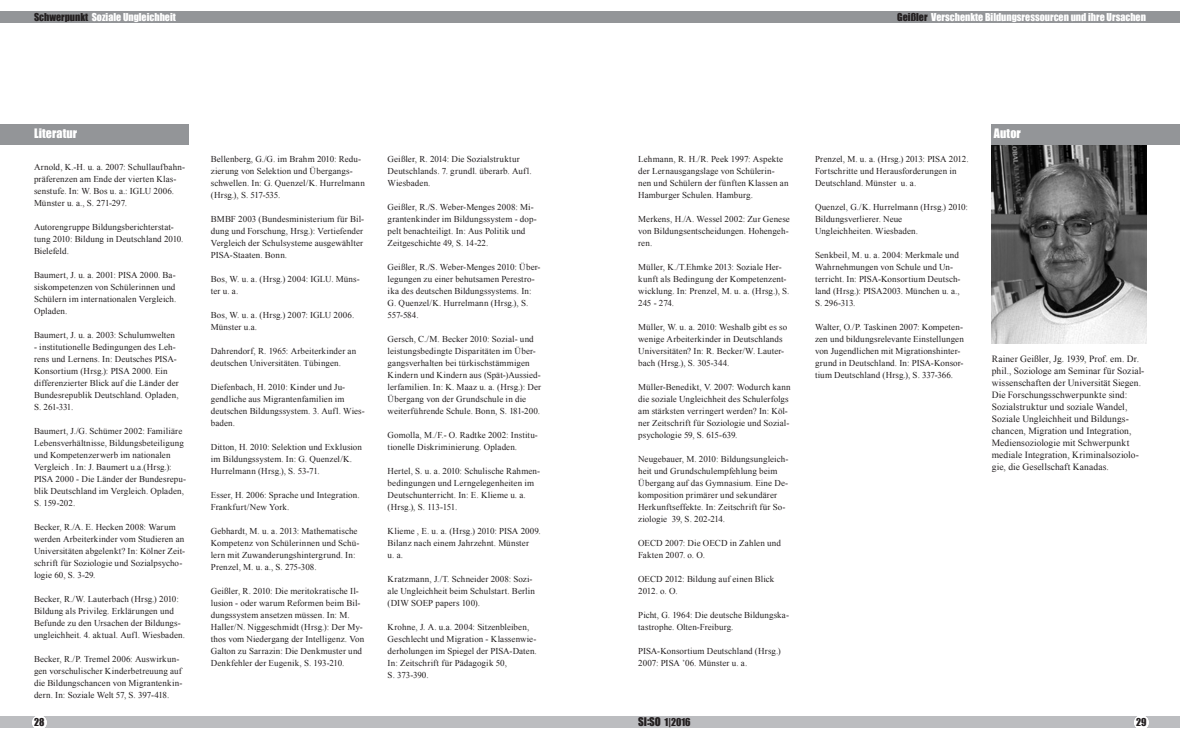
<style>
.page{position:relative;width:1180px;height:740px;background:#fff}
.page>*{position:absolute;margin:0;border:0;box-sizing:border-box;transform-origin:0 0}
.t1{font:12px "Impact";letter-spacing:.01em;color:#fff}
.t2{font:10px "Impact";color:#fff}
.t3{font:10px "Impact";color:#231f20}
.t4{font:9.5px/12px "Times New Roman";letter-spacing:.005em;color:#231f20}
.t5{font:9px/12px "Times New Roman";letter-spacing:.01em;color:#231f20}
.s1{color:#231f20}
.s2{font-size:11px}
</style>
<div class="page">
<div style="left:0;top:11px;width:590px;height:12px;background:#939598"></div>
<div style="left:0;top:717px;width:590px;height:11px;background:#bcbdc0"></div>
<div style="left:32px;top:715px;width:15px;height:15px;background:#fff;border-radius:50%"></div>
<div style="left:590px;top:11px;width:589px;height:12px;background:#939598"></div>
<div style="left:590px;top:717px;width:589px;height:11px;background:#bcbdc0"></div>
<div style="left:1133px;top:715px;width:15px;height:15px;background:#fff;border-radius:50%"></div>
<img style="left:991px;top:145px;width:155px;height:199px">
<div style="left:991px;top:125px;width:188px;height:20px;background:#939598"></div>
<div style="left:0;top:125px;width:188px;height:20px;background:#939598"></div>
<p class="t2" style="left:34px;top:9px;width:143px"><span class="s1">Schwerpunkt</span> Soziale Ungleichheit</p>
<h1 class="t1" style="left:34px;top:124px;width:45px">Literatur</h1>
<p class="t5" style="left:34px;top:161px;width:152px">Arnold, K.-H. u. a. 2007: Schullaufbahn&shy;präferenzen am Ende der vierten Klas&shy;senstufe. In: W. Bos u. a.: IGLU 2006.<br>Münster u. a., S. 271-297.</p>
<p class="t5" style="left:34px;top:221px;width:151px">Autorengruppe Bildungsberichterstat&shy;tung 2010: Bildung in Deutschland 2010.<br>Bielefeld.</p>
<p class="t5" style="left:34px;top:269px;width:144px;text-align:justify">Baumert, J. u. a. 2001: PISA 2000. Ba&shy;siskompetenzen von Schülerinnen und Schülern im internationalen Vergleich.<br>Opladen.</p>
<p class="t5" style="left:34px;top:329px;width:143px">Baumert, J. u. a. 2003: Schulumwelten</p>
<p class="t5" style="left:34px;top:341px;width:146px">- institutionelle Bedingungen des Leh&shy;rens und Lernens. In: Deutsches PISA-Konsortium (Hrsg.): PISA 2000. Ein differenzierter Blick auf die Länder der Bundesrepublik Deutschland. Opladen, S. 261-331.</p>
<p class="t5" style="left:34px;top:425px;width:153px">Baumert, J./G. Schümer 2002: Familiäre Lebensverhältnisse, Bildungsbeteiligung und Kompetenzerwerb im nationalen Vergleich . In: J. Baumert u.a.(Hrsg.):<br>PISA 2000 - Die Länder der Bundesrepu&shy;blik Deutschland im Vergleich. Opladen, S. 159-202.</p>
<p class="t5" style="left:34px;top:521px;width:153px">Becker, R./A. E. Hecken 2008: Warum werden Arbeiterkinder vom Studieren an Universitäten abgelenkt? In: Kölner Zeit&shy;schrift für Soziologie und Sozialpsycho&shy;logie 60, S. 3-29.</p>
<p class="t5" style="left:34px;top:593px;width:152px">Becker, R./W. Lauterbach (Hrsg.) 2010:<br>Bildung als Privileg. Erklärungen und Befunde zu den Ursachen der Bildungs&shy;ungleichheit. 4. aktual. Aufl. Wiesbaden.</p>
<p class="t5" style="left:34px;top:653px;width:150px">Becker, R./P. Tremel 2006: Auswirkun&shy;gen vorschulischer Kinderbetreuung auf die Bildungschancen von Migrantenkin&shy;dern. In: Soziale Welt 57, S. 397-418.</p>
<p class="t5" style="left:211px;top:153px;width:155px">Bellenberg, G./G. im Brahm 2010: Redu&shy;zierung von Selektion und Übergangs&shy;schwellen. In: G. Quenzel/K. Hurrelmann (Hrsg.), S. 517-535.</p>
<p class="t5" style="left:211px;top:213px;width:155px">BMBF 2003 (Bundesministerium für Bil&shy;dung und Forschung, Hrsg.): Vertiefender Vergleich der Schulsysteme ausgewählter PISA-Staaten. Bonn.</p>
<p class="t5" style="left:211px;top:273px;width:150px">Bos, W. u. a. (Hrsg.) 2004: IGLU. Müns&shy;ter u. a.</p>
<p class="t5" style="left:211px;top:309px;width:145px">Bos, W. u. a. (Hrsg.) 2007: IGLU 2006.<br>Münster u.a.</p>
<p class="t5" style="left:211px;top:345px;width:147px">Dahrendorf, R. 1965: Arbeiterkinder an deutschen Universitäten. Tübingen.</p>
<p class="t5" style="left:211px;top:381px;width:156px">Diefenbach, H. 2010: Kinder und Ju&shy;gendliche aus Migrantenfamilien im deutschen Bildungssystem. 3. Aufl. Wies&shy;baden.</p>
<p class="t5" style="left:211px;top:441px;width:153px">Ditton, H. 2010: Selektion und Exklusion im Bildungssystem. In: G. Quenzel/K.<br>Hurrelmann (Hrsg.), S. 53-71.</p>
<p class="t5" style="left:211px;top:489px;width:150px">Esser, H. 2006: Sprache und Integration.<br>Frankfurt/New York.</p>
<p class="t5" style="left:211px;top:525px;width:150px">Gebhardt, M. u. a. 2013: Mathematische Kompetenz von Schülerinnen und Schü&shy;lern mit Zuwanderungshintergrund. In:<br>Prenzel, M. u. a., S. 275-308.</p>
<p class="t5" style="left:211px;top:585px;width:155px">Geißler, R. 2010: Die meritokratische Il&shy;lusion - oder warum Reformen beim Bil&shy;dungssystem ansetzen müssen. In: M.<br>Haller/N. Niggeschmidt (Hrsg.): Der My&shy;thos vom Niedergang der Intelligenz. Von Galton zu Sarrazin: Die Denkmuster und Denkfehler der Eugenik, S. 193-210.</p>
<p class="t5" style="left:387px;top:153px;width:145px">Geißler, R. 2014: Die Sozialstruktur<br>Deutschlands. 7. grundl. überarb. Aufl.<br>Wiesbaden.</p>
<p class="t5" style="left:387px;top:201px;width:151px">Geißler, R./S. Weber-Menges 2008: Mi&shy;grantenkinder im Bildungssystem - dop&shy;pelt benachteiligt. In: Aus Politik und Zeitgeschichte 49, S. 14-22.</p>
<p class="t5" style="left:387px;top:261px;width:154px">Geißler, R./S. Weber-Menges 2010: Über&shy;legungen zu einer behutsamen Perestro&shy;ika des deutschen Bildungssystems. In:<br>G. Quenzel/K. Hurrelmann (Hrsg.), S.<br>557-584.</p>
<p class="t5" style="left:387px;top:333px;width:155px">Gersch, C./M. Becker 2010: Sozial- und leistungsbedingte Disparitäten im Über&shy;gangsverhalten bei türkischstämmigen Kindern und Kindern aus (Spät-)Aussied&shy;lerfamilien. In: K. Maaz u. a. (Hrsg.): Der Übergang von der Grundschule in die weiterführende Schule. Bonn, S. 181-200.</p>
<p class="t5" style="left:387px;top:429px;width:152px">Gomolla, M./F.- O. Radtke 2002: Institu&shy;tionelle Diskriminierung. Opladen.</p>
<p class="t5" style="left:387px;top:465px;width:154px">Hertel, S. u. a. 2010: Schulische Rahmen&shy;bedingungen und Lerngelegenheiten im Deutschunterricht. In: E. Klieme u. a. (Hrsg.), S. 113-151.</p>
<p class="t5" style="left:387px;top:525px;width:155px">Klieme , E. u. a. (Hrsg.) 2010: PISA 2009.<br>Bilanz nach einem Jahrzehnt. Münster<br>u. a.</p>
<p class="t5" style="left:387px;top:573px;width:149px">Kratzmann, J./T. Schneider 2008: Sozi&shy;ale Ungleichheit beim Schulstart. Berlin (DIW SOEP papers 100).</p>
<p class="t5" style="left:387px;top:621px;width:151px">Krohne, J. A. u.a. 2004: Sitzenbleiben, Geschlecht und Migration - Klassenwie&shy;derholungen im Spiegel der PISA-Daten.<br>In: Zeitschrift für Pädagogik 50,<br>S. 373-390.</p>
<p class="t2" style="left:897px;top:9px;width:250px"><span class="s1">Geißler</span> Verschenkte Bildungsressourcen und ihre Ursachen</p>
<p class="t5" style="left:638px;top:153px;width:152px">Lehmann, R. H./R. Peek 1997: Aspekte der Lernausgangslage von Schülerin&shy;nen und Schülern der fünften Klassen an Hamburger Schulen. Hamburg.</p>
<p class="t5" style="left:638px;top:213px;width:153px">Merkens, H./A. Wessel 2002: Zur Genese von Bildungsentscheidungen. Hohengeh&shy;ren.</p>
<p class="t5" style="left:638px;top:261px;width:153px">Müller, K./T.Ehmke 2013: Soziale Her&shy;kunft als Bedingung der Kompetenzent&shy;wicklung. In: Prenzel, M. u. a. (Hrsg.), S.<br>245 - 274.</p>
<p class="t5" style="left:638px;top:321px;width:150px">Müller, W. u. a. 2010: Weshalb gibt es so wenige Arbeiterkinder in Deutschlands Universitäten? In: R. Becker/W. Lauter&shy;bach (Hrsg.), S. 305-344.</p>
<p class="t5" style="left:638px;top:381px;width:154px">Müller-Benedikt, V. 2007: Wodurch kann die soziale Ungleichheit des Schulerfolgs am stärksten verringert werden? In: Köl&shy;ner Zeitschrift für Soziologie und Sozial&shy;psychologie 59, S. 615-639.</p>
<p class="t5" style="left:638px;top:453px;width:152px">Neugebauer, M. 2010: Bildungsungleich&shy;heit und Grundschulempfehlung beim Übergang auf das Gymnasium. Eine De&shy;komposition primärer und sekundärer Herkunftseffekte. In: Zeitschrift für So&shy;ziologie 39, S. 202-214.</p>
<p class="t5" style="left:638px;top:537px;width:144px">OECD 2007: Die OECD in Zahlen und<br>Fakten 2007. o. O.</p>
<p class="t5" style="left:638px;top:573px;width:137px">OECD 2012: Bildung auf einen Blick<br>2012. o. O.</p>
<p class="t5" style="left:638px;top:609px;width:152px">Picht, G. 1964: Die deutsche Bildungska&shy;tastrophe. Olten-Freiburg.</p>
<p class="t5" style="left:638px;top:645px;width:144px">PISA-Konsortium Deutschland (Hrsg.)<br>2007: PISA ’06. Münster u. a.</p>
<p class="t5" style="left:815px;top:153px;width:155px">Prenzel, M. u. a. (Hrsg.) 2013: PISA 2012.<br>Fortschritte und Herausforderungen in<br>Deutschland. Münster u. a.</p>
<p class="t5" style="left:815px;top:201px;width:154px">Quenzel, G./K. Hurrelmann (Hrsg.) 2010:<br>Bildungsverlierer. Neue<br>Ungleichheiten. Wiesbaden.</p>
<p class="t5" style="left:815px;top:249px;width:147px">Senkbeil, M. u. a. 2004: Merkmale und<br>Wahrnehmungen von Schule und Un&shy;terricht. In: PISA-Konsortium Deutsch&shy;land (Hrsg.): PISA2003. München u. a.,<br>S. 296-313.</p>
<p class="t5" style="left:815px;top:321px;width:150px">Walter, O./P. Taskinen 2007: Kompeten&shy;zen und bildungsrelevante Einstellungen von Jugendlichen mit Migrationshinter&shy;grund in Deutschland. In: PISA-Konsor&shy;tium Deutschland (Hrsg.), S. 337-366.</p>
<h1 class="t1" style="left:993px;top:124px;width:28px">Autor</h1>
<p class="t4" style="left:991px;top:353px;width:154px">Rainer Geißler, Jg. 1939, Prof. em. Dr. phil., Soziologe am Seminar für Sozial&shy;wissenschaften der Universität Siegen.<br>Die Forschungsschwerpunkte sind:<br>Sozialstruktur und soziale Wandel, Soziale Ungleichheit und Bildungs&shy;chancen, Migration und Integration, Mediensoziologie mit Schwerpunkt mediale Integration, Kriminalsoziolo&shy;gie, die Gesellschaft Kanadas.</p>
<p class="t3" style="left:34px;top:714px;width:12px">28</p>
<p class="t3" style="left:638px;top:715px;width:54px"><span class="s2">SI:SO</span> 1|2016</p>
<p class="t3" style="left:1135px;top:714px;width:12px">29</p>
</div>
